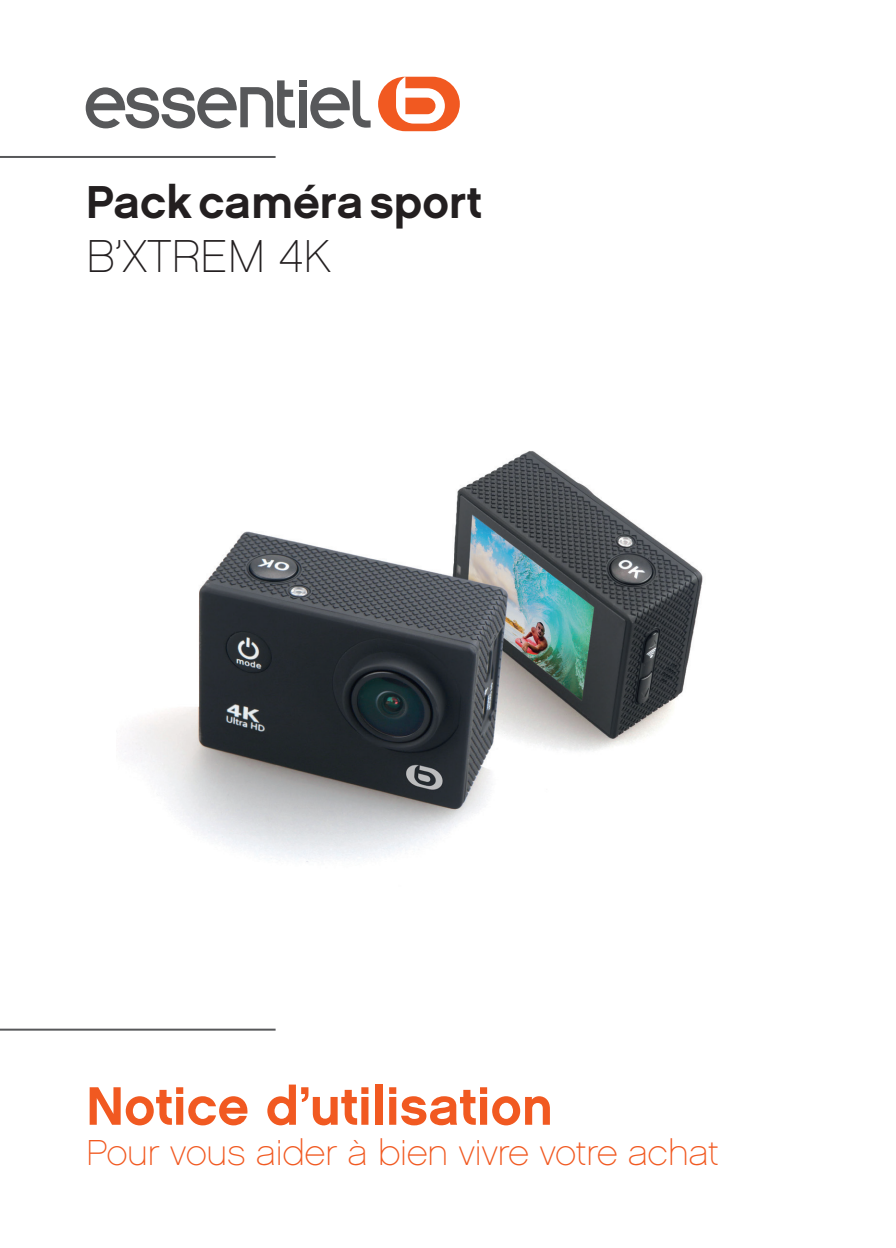
<style>
.page{position:relative;width:896px;height:1248px;background:#fff}
.page>*{position:absolute;margin:0;border:0;box-sizing:border-box;transform-origin:0 0}
.Paragraphe{font:54px "Chalet New York Nineteen Sixty";color:#f15921}
.Paragraphe-2{font:46px "Chalet New York Nineteen Sixty";color:#231f20}
.Paragraphe-3{font:46px "Chalet Paris Nineteen Sixty";color:#231f20}
.Paragraphe-4{font:36px "Chalet Paris Nineteen Sixty";color:#f15921}
</style>
<div class="page">
<div style="left:378px;top:77px;width:82px;height:54px;background:#f15921;border-radius:27px"></div>
<svg style="left:396px;top:77px;width:49px;height:47px"></svg>
<svg style="left:310px;top:80px;width:60px;height:48px"></svg>
<div style="left:299px;top:80px;width:7px;height:7px;background:#57585a"></div>
<div style="left:299px;top:90px;width:7px;height:37px;background:#57585a"></div>
<svg style="left:86px;top:80px;width:209px;height:48px"></svg>
<hr style="left:0;top:156px;width:276px;height:2px;background:#57585a">
<hr style="left:0;top:1028px;width:276px;height:2px;background:#57585a">
<img style="left:125px;top:451px;width:578px;height:411px">
<p class="Paragraphe-2" style="left:86px;top:174px;width:397px">Pack caméra sport</p>
<p class="Paragraphe-3" style="left:86px;top:229px;width:246px">B’XTREM 4K</p>
<p class="Paragraphe" style="left:86px;top:1072px;width:468px">Notice d’utilisation</p>
<p class="Paragraphe-4" style="left:86px;top:1131px;width:634px">Pour vous aider à bien vivre votre achat</p>
</div>
